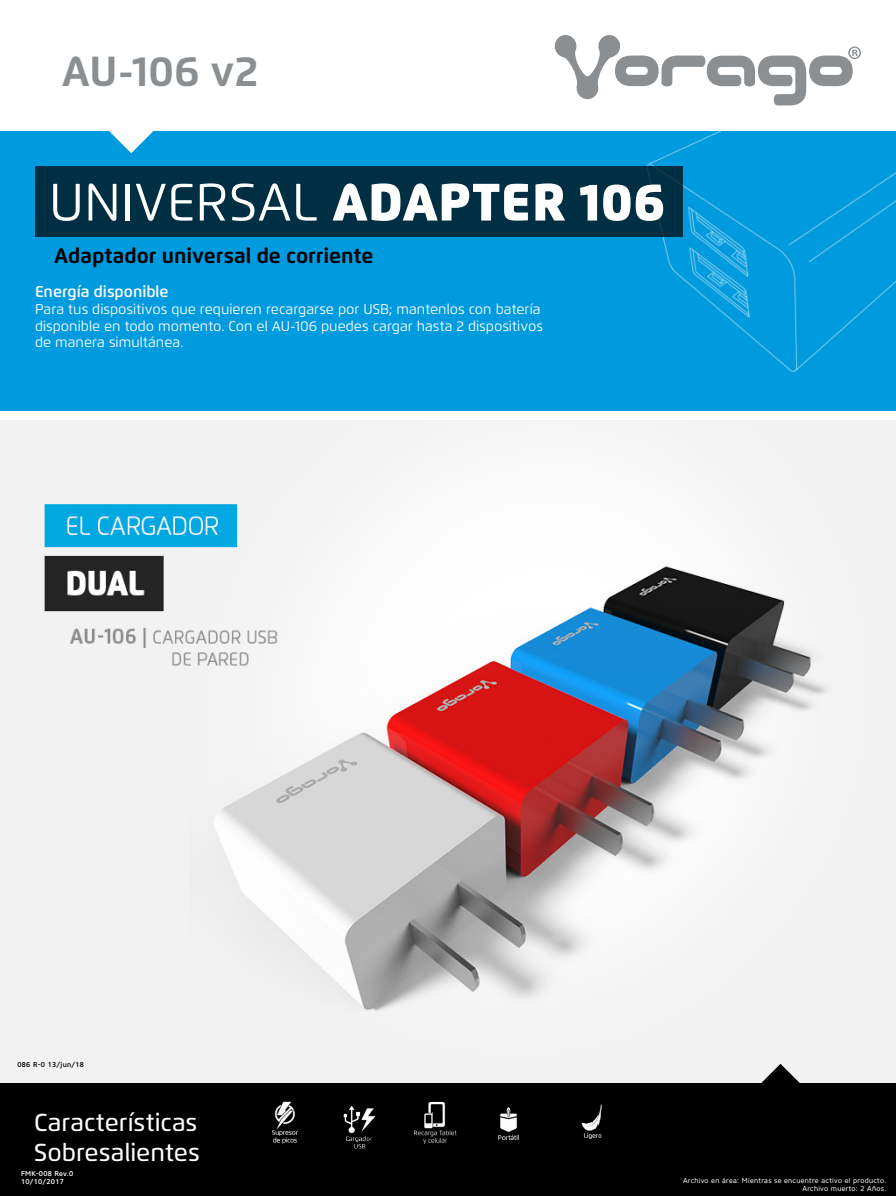
<style>
.page{position:relative;width:896px;height:1196px;background:#fff}
.page>*{position:absolute;margin:0;border:0;box-sizing:border-box;transform-origin:0 0}
.t1{font:900 52.5px "Flexo";color:#fff}
.t2{font:700 42px "Flexo";color:#8b8f91}
.t3{font:500 24.5px/29.4px "Flexo";color:#fff}
.t4{font:700 21px "Flexo";color:#000}
.t5{font:600 15.75px "Flexo";color:#fff}
.t6{font:14px/16.8px "Flexo";color:#fff}
.t7{font:7px/7.9px "Core Sans N45";letter-spacing:.04em;color:#fff;text-align:right}
.t8{font:500 7px/7.9px "Core Sans N55";letter-spacing:.04em;color:#fff}
.t9{font:500 7px "Core Sans N55";letter-spacing:.04em;color:#000}
.s1{font-weight:400}
</style>
<div class="page">
<div style="left:0;top:1082px;width:896px;height:113px;background:#000"></div>
<div style="left:0;top:131px;width:896px;height:280px;background:#009ade"></div>
<img style="left:0;top:420px;width:896px;height:661px">
<svg style="left:109px;top:131px;width:44px;height:22px"></svg>
<div style="left:35px;top:166px;width:647px;height:70px;background:#002e43"></div>
<svg style="left:759px;top:1063px;width:43px;height:20px"></svg>
<img style="left:272px;top:1101px;width:248px;height:48px">
<img style="left:581px;top:1104px;width:21px;height:35px">
<svg style="left:555px;top:35px;width:306px;height:70px"></svg>
<h2 class="t2" style="left:62px;top:45px;width:198px">AU-106 v2</h2>
<h1 class="t1" style="left:49px;top:170px;width:618px"><span class="s1">UNIVERSAL</span> ADAPTER 106</h1>
<h3 class="t4" style="left:54px;top:242px;width:321px">Adaptador universal de corriente</h3>
<p class="t5" style="left:35px;top:282px;width:135px">Energía disponible</p>
<p class="t6" style="left:35px;top:300px;width:510px">Para tus dispositivos que requieren recargarse por USB; mantenlos con batería disponible en todo momento. Con el AU-106 puedes cargar hasta 2 dispositivos de manera simultánea.</p>
<p class="t9" style="left:18px;top:1059px;width:68px">086 R-0 13/jun/18</p>
<h3 class="t3" style="left:34px;top:1107px;width:167px">Características<br>Sobresalientes</h3>
<p class="t8" style="left:21px;top:1169px;width:54px">FMK-008 Rev.0<br>10/10/2017</p>
<p class="t7" style="left:683px;top:1176px;width:205px">Archivo en área: Mientras se encuentre activo el producto.<br>Archivo muerto: 2 Años.</p>
</div>
